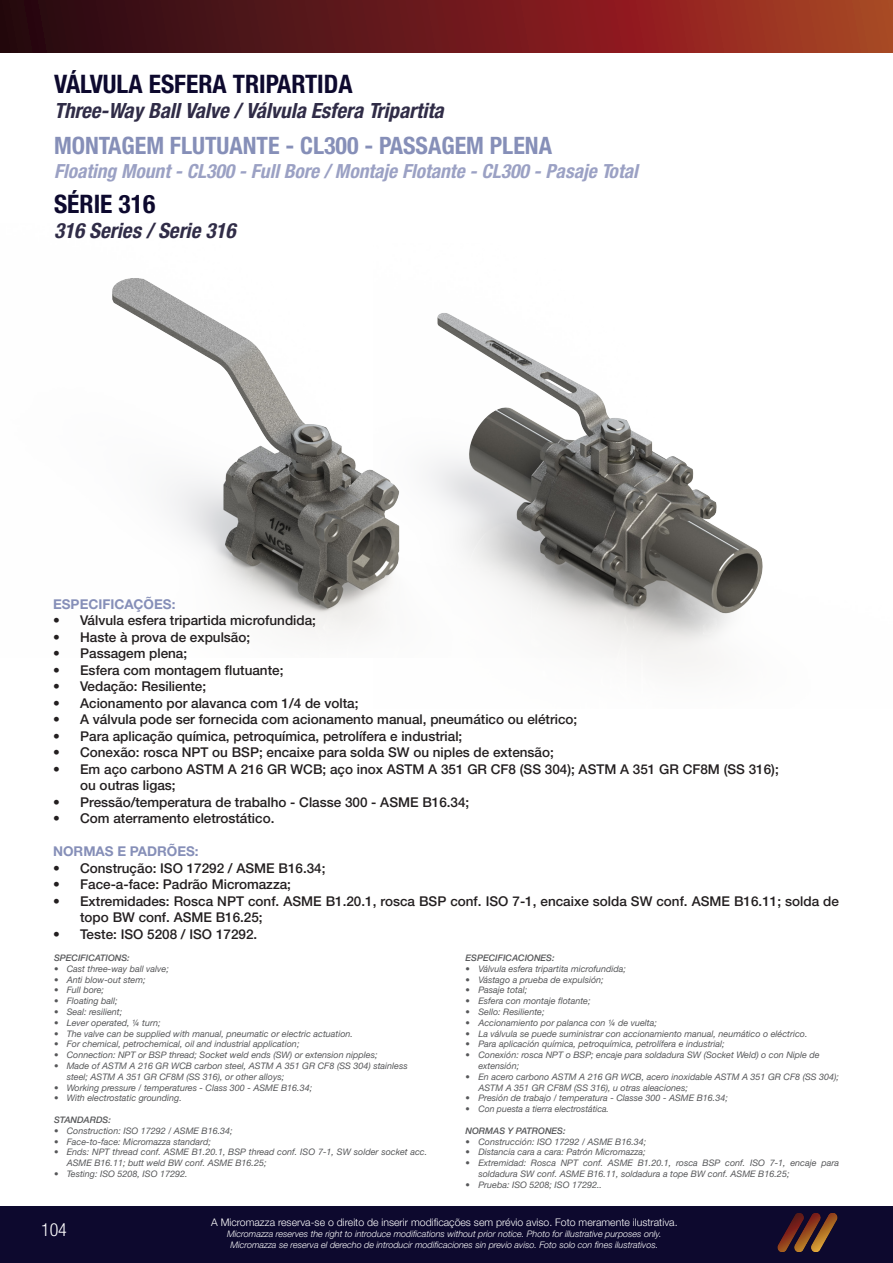
<style>
.page{position:relative;width:893px;height:1263px;background:#fff}
.page>*{position:absolute;margin:0;border:0;box-sizing:border-box;transform-origin:0 0}
.t1{font:25.5px "Helvetica Neue LT 77 Bd Cn";color:#0d092e}
.t2{font:24px "Helvetica Neue LT 77 Bd Cn";color:#868fb8}
.t3{font:21px "Helvetica Neue LT 77 Bd Cn Obl";color:#302c47}
.t4{font:19.5px "Helvetica Neue LT 77 Bd Cn Obl";color:#9ba1c4}
.t5{font:18px "Helvetica Neue LT 47 Lt Cn";color:#fff}
.t6{font:13.5px/16.5px "Helvetica Neue LT 65 Md";color:#231f20}
.título_especificaçõe{font:13.5px "Helvetica Neue LT 75 Bd";color:#868fb8}
.t7{font:10.5px "Helvetica Neue LT 45 Lt";color:#fff}
.t8{font:9px/10.8px "Helvetica Neue LT 56 It";color:#57585a}
.t9{font:9px "Helvetica Neue LT 46 Lt It";color:#fff}
.título_especificaçõe-2{font:9px "Helvetica Neue LT 66 Md It";color:#57585a}
.titulo_especificaçõe{font:9px "Helvetica Neue LT 66 Md It";color:#57585a}
</style>
<div class="page">
<img style="left:112px;top:278px;width:261px;height:356px">
<svg style="left:0;top:0;width:893px;height:53px;background:#6c1d1b"></svg>
<div style="left:0;top:1206px;width:893px;height:57px;background:#0d092e"></div>
<img style="left:777px;top:1213px;width:61px;height:39px">
<img style="left:373px;top:313px;width:390px;height:356px">
<p class="t1" style="left:54px;top:69px;width:300px">VÁLVULA ESFERA TRIPARTIDA</p>
<p class="t3" style="left:54px;top:98px;width:391px">Three-Way Ball Valve / Válvula Esfera Tripartita</p>
<p class="t2" style="left:54px;top:131px;width:499px">MONTAGEM FLUTUANTE - CL300 - PASSAGEM PLENA</p>
<p class="t4" style="left:54px;top:159px;width:585px">Floating Mount - CL300 - Full Bore / Montaje Flotante - CL300 - Pasaje Total</p>
<p class="t1" style="left:54px;top:189px;width:103px">SÉRIE 316</p>
<p class="t3" style="left:54px;top:218px;width:183px">316 Series / Serie 316</p>
<p class="título_especificaçõe" style="left:53px;top:595px;width:124px">ESPECIFICAÇÕES:</p>
<p class="t6" style="left:53px;top:612px;width:264px">• Válvula esfera tripartida microfundida;</p>
<p class="t6" style="left:53px;top:628px;width:199px">• Haste à prova de expulsão;</p>
<p class="t6" style="left:53px;top:645px;width:136px">• Passagem plena;</p>
<p class="t6" style="left:53px;top:661px;width:232px">• Esfera com montagem flutuante;</p>
<p class="t6" style="left:53px;top:678px;width:155px">• Vedação: Resiliente;</p>
<p class="t6" style="left:53px;top:694px;width:307px">• Acionamento por alavanca com 1/4 de volta;</p>
<p class="t6" style="left:53px;top:711px;width:526px">• A válvula pode ser fornecida com acionamento manual, pneumático ou elétrico;</p>
<p class="t6" style="left:53px;top:727px;width:411px">• Para aplicação química, petroquímica, petrolífera e industrial;</p>
<p class="t6" style="left:53px;top:744px;width:502px">• Conexão: rosca NPT ou BSP; encaixe para solda SW ou niples de extensão;</p>
<p class="t6" style="left:80px;top:760px;width:700px;text-indent:-27px">• Em aço carbono ASTM A 216 GR WCB; aço inox ASTM A 351 GR CF8 (SS 304); ASTM A 351 GR CF8M (SS 316); ou outras ligas;</p>
<p class="t6" style="left:53px;top:793px;width:418px">• Pressão/temperatura de trabalho - Classe 300 - ASME B16.34;</p>
<p class="t6" style="left:53px;top:810px;width:223px">• Com aterramento eletrostático.</p>
<p class="título_especificaçõe" style="left:53px;top:843px;width:147px">NORMAS E PADRÕES:</p>
<p class="t6" style="left:53px;top:859px;width:274px">• Construção: ISO 17292 / ASME B16.34;</p>
<p class="t6" style="left:53px;top:876px;width:239px">• Face-a-face: Padrão Micromazza;</p>
<p class="t6" style="left:80px;top:892px;width:760px;text-indent:-27px">• Extremidades: Rosca NPT conf. ASME B1.20.1, rosca BSP conf. ISO 7-1, encaixe solda SW conf. ASME B16.11; solda de topo BW conf. ASME B16.25;</p>
<p class="t6" style="left:53px;top:925px;width:206px">• Teste: ISO 5208 / ISO 17292.</p>
<p class="titulo_especificaçõe" style="left:54px;top:952px;width:77px">SPECIFICATIONS:</p>
<p class="t8" style="left:54px;top:963px;width:116px">• Cast three-way ball valve;</p>
<p class="t8" style="left:54px;top:974px;width:93px">• Anti blow-out stem;</p>
<p class="t8" style="left:54px;top:985px;width:52px">• Full bore;</p>
<p class="t8" style="left:54px;top:995px;width:65px">• Floating ball;</p>
<p class="t8" style="left:54px;top:1006px;width:70px">• Seal: resilient;</p>
<p class="t8" style="left:54px;top:1017px;width:108px">• Lever operated, ¼ turn;</p>
<p class="t8" style="left:54px;top:1028px;width:301px">• The valve can be supplied with manual, pneumatic or electric actuation.</p>
<p class="t8" style="left:54px;top:1039px;width:247px">• For chemical, petrochemical, oil and industrial application;</p>
<p class="t8" style="left:54px;top:1049px;width:325px">• Connection: NPT or BSP thread; Socket weld ends (SW) or extension nipples;</p>
<p class="t8" style="left:67px;top:1060px;width:342px;text-indent:-13px">• Made of ASTM A 216 GR WCB carbon steel, ASTM A 351 GR CF8 (SS 304) stainless steel; ASTM A 351 GR CF8M (SS 316), or other alloys;</p>
<p class="t8" style="left:54px;top:1082px;width:260px">• Working pressure / temperatures - Class 300 - ASME B16.34;</p>
<p class="t8" style="left:54px;top:1093px;width:129px">• With electrostatic grounding.</p>
<p class="titulo_especificaçõe" style="left:54px;top:1114px;width:58px">STANDARDS:</p>
<p class="t8" style="left:54px;top:1125px;width:180px">• Construction: ISO 17292 / ASME B16.34;</p>
<p class="t8" style="left:54px;top:1136px;width:158px">• Face-to-face: Micromazza standard;</p>
<p class="t8" style="left:67px;top:1147px;width:362px;text-indent:-13px">• Ends: NPT thread conf. ASME B1.20.1, BSP thread conf. ISO 7-1, SW solder socket acc.<br>ASME B16.11; butt weld BW conf. ASME B16.25;</p>
<p class="t8" style="left:54px;top:1168px;width:135px">• Testing: ISO 5208, ISO 17292.</p>
<p class="título_especificaçõe-2" style="left:466px;top:952px;width:91px">ESPECIFICACIONES:</p>
<p class="t8" style="left:466px;top:963px;width:162px">• Válvula esfera tripartita microfundida;</p>
<p class="t8" style="left:466px;top:974px;width:140px">• Vástago a prueba de expulsión;</p>
<p class="t8" style="left:466px;top:985px;width:63px">• Pasaje total;</p>
<p class="t8" style="left:466px;top:995px;width:126px">• Esfera con montaje flotante;</p>
<p class="t8" style="left:466px;top:1006px;width:80px">• Sello: Resiliente;</p>
<p class="t8" style="left:466px;top:1017px;width:193px">• Accionamiento por palanca con ¼ de vuelta;</p>
<p class="t8" style="left:466px;top:1028px;width:343px">• La válvula se puede suministrar con accionamiento manual, neumático o eléctrico.</p>
<p class="t8" style="left:466px;top:1039px;width:261px">• Para aplicación química, petroquímica, petrolífera e industrial;</p>
<p class="t8" style="left:478px;top:1049px;width:343px;text-indent:-13px">• Conexión: rosca NPT o BSP; encaje para soldadura SW (Socket Weld) o con Niple de extensión;</p>
<p class="t8" style="left:478px;top:1071px;width:362px;text-indent:-13px">• En acero carbono ASTM A 216 GR WCB, acero inoxidable ASTM A 351 GR CF8 (SS 304);<br>ASTM A 351 GR CF8M (SS 316), u otras aleaciones;</p>
<p class="t8" style="left:466px;top:1093px;width:264px">• Presión de trabajo / temperatura - Classe 300 - ASME B16.34;</p>
<p class="t8" style="left:466px;top:1103px;width:145px">• Con puesta a tierra electrostática.</p>
<p class="título_especificaçõe-2" style="left:466px;top:1125px;width:102px">NORMAS Y PATRONES:</p>
<p class="t8" style="left:466px;top:1136px;width:182px">• Construcción: ISO 17292 / ASME B16.34;</p>
<p class="t8" style="left:466px;top:1147px;width:181px">• Distancia cara a cara: Patrón Micromazza;</p>
<p class="t8" style="left:478px;top:1157px;width:362px;text-indent:-13px">• Extremidad: Rosca NPT conf. ASME B1.20.1, rosca BSP conf. ISO 7-1, encaje para soldadura SW conf. ASME B16.11, soldadura a tope BW conf. ASME B16.25;</p>
<p class="t8" style="left:466px;top:1179px;width:138px">• Prueba: ISO 5208; ISO 17292..</p>
<p class="t7" style="left:211px;top:1216px;width:468px">A Micromazza reserva-se o direito de inserir modificações sem prévio aviso. Foto meramente ilustrativa.</p>
<p class="t9" style="left:227px;top:1228px;width:436px">Micromazza reserves the right to introduce modifications without prior notice. Photo for illustrative purposes only.</p>
<p class="t9" style="left:230px;top:1239px;width:429px">Micromazza se reserva el derecho de introducir modificaciones sin previo aviso. Foto solo con fines ilustrativos.</p>
<p class="t5" style="left:41px;top:1219px;width:27px">104</p>
</div>
